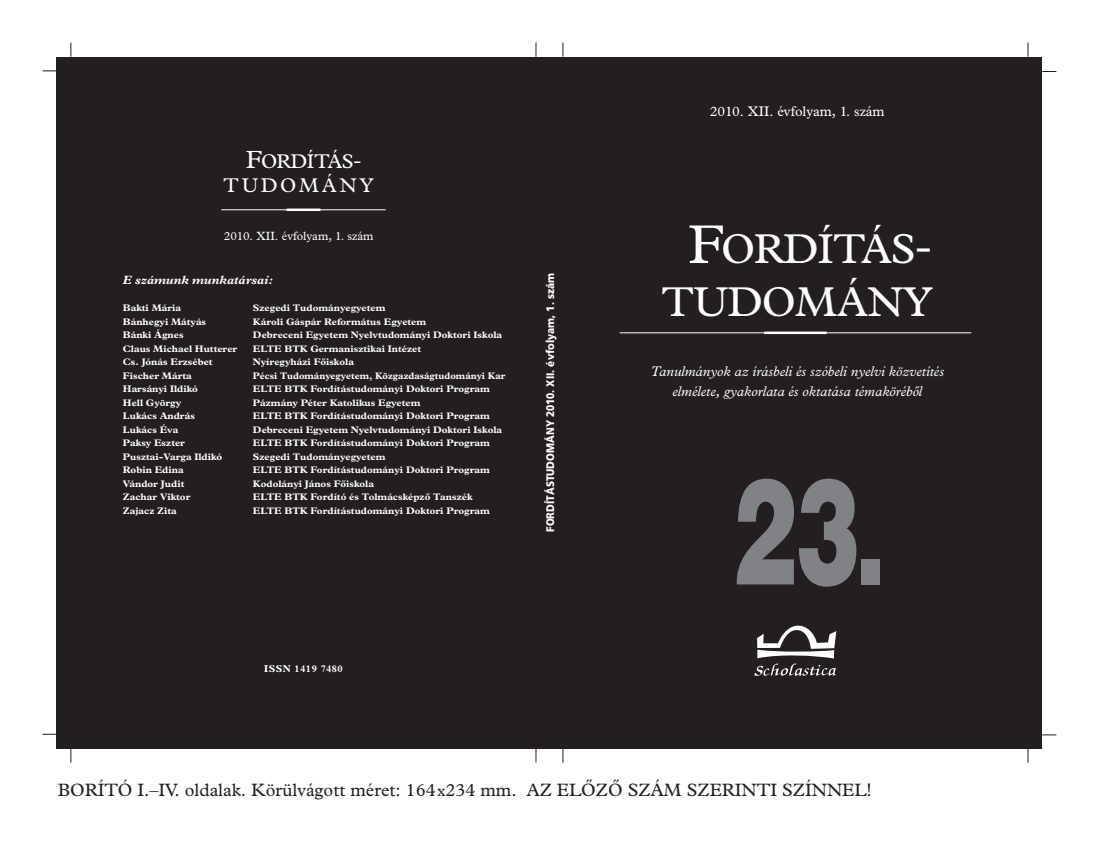
<style>
.page{position:relative;width:1106px;height:842px;background:#fff}
.page>*{position:absolute;margin:0;border:0;box-sizing:border-box;transform-origin:0 0}
.t1{font:900 148px "Helvetica T";color:#808285;scale:.65 1}
.t2{font:42px/52.8px "Plantin HCE";letter-spacing:-.025em;color:#fff;text-align:center}
.t3{font:20px/24px "Plantin HCE";letter-spacing:.125em;color:#fff;text-align:center}
.t4{font:18px "Plantin HCE";color:#231f20}
.t5{font:italic 14px/20px "Plantin HCE";color:#fff;text-align:center}
.t6{font:14px "Plantin HCE";color:#fff}
.t7{font:12px "Plantin HCE";color:#fff}
.t8{font:italic 700 12px "Plantin HCE";color:#fff}
.t9{font:900 11px "Frutiger";color:#fff;scale:.91 1}
.t10{font:700 10px "Plantin HCE";letter-spacing:.05em;color:#fff}
.t11{font:700 9.5px "Plantin HCE";color:#fff;scale:1.05 1}
.t12{font:700 9.5px "Plantin HCE";color:#fff}
.s1{font-size:25px}
.s2{font-size:55px}
.s3{font-size:16px}
</style>
<div class="page">
<div style="left:57px;top:57px;width:985px;height:691px;background:#231f20"></div>
<svg style="left:71px;top:43px;width:1px;height:14px"></svg>
<svg style="left:71px;top:748px;width:1px;height:15px"></svg>
<svg style="left:536px;top:43px;width:1px;height:14px"></svg>
<svg style="left:536px;top:748px;width:1px;height:15px"></svg>
<svg style="left:563px;top:43px;width:1px;height:14px"></svg>
<svg style="left:563px;top:748px;width:1px;height:15px"></svg>
<svg style="left:1027px;top:43px;width:1px;height:14px"></svg>
<svg style="left:1027px;top:748px;width:1px;height:15px"></svg>
<svg style="left:43px;top:71px;width:14px;height:1px"></svg>
<svg style="left:43px;top:734px;width:14px;height:1px"></svg>
<svg style="left:1042px;top:71px;width:14px;height:1px"></svg>
<svg style="left:1042px;top:735px;width:14px;height:1px"></svg>
<hr style="left:619px;top:333px;width:352px;height:1px;background:#fff">
<hr style="left:764px;top:332px;width:62px;height:2px;background:#fff">
<hr style="left:221px;top:210px;width:165px;height:1px;background:#fff">
<hr style="left:286px;top:209px;width:34px;height:2px;background:#fff">
<svg style="left:754px;top:625px;width:83px;height:51px"></svg>
<div style="left:861px;top:559px;width:19px;height:25px;background:#808285"></div>
<h3 class="t3" style="left:224px;top:149px;width:152px"><span class="s1">F</span>ORDÍTÁS-<br>TUDOMÁNY</h3>
<p class="t7" style="left:224px;top:229px;width:151px">2010. XII. évfolyam, 1. szám</p>
<p class="t8" style="left:123px;top:273px;width:151px">E számunk munkatársai:</p>
<p class="t11" style="left:123px;top:302px;width:57px">Bakti Mária</p>
<p class="t11" style="left:253px;top:302px;width:128px">Szegedi Tudományegyetem</p>
<p class="t11" style="left:123px;top:316px;width:81px">Bánhegyi Mátyás</p>
<p class="t11" style="left:253px;top:316px;width:167px">Károli Gáspár Református Egyetem</p>
<p class="t11" style="left:123px;top:329px;width:59px">Bánki Ágnes</p>
<p class="t11" style="left:253px;top:329px;width:239px">Debreceni Egyetem Nyelvtudományi Doktori Iskola</p>
<p class="t11" style="left:123px;top:343px;width:110px">Claus Michael Hutterer</p>
<p class="t11" style="left:253px;top:343px;width:162px">ELTE BTK Germanisztikai Intézet</p>
<p class="t11" style="left:123px;top:356px;width:87px">Cs. Jónás Erzsébet</p>
<p class="t11" style="left:253px;top:356px;width:98px">Nyíregyházi Főiskola</p>
<p class="t11" style="left:123px;top:370px;width:67px">Fischer Márta</p>
<p class="t12" style="left:253px;top:370px;width:254px">Pécsi Tudományegyetem, Közgazdaságtudományi Kar</p>
<p class="t11" style="left:123px;top:383px;width:73px">Harsányi Ildikó</p>
<p class="t11" style="left:253px;top:383px;width:227px">ELTE BTK Fordítástudományi Doktori Program</p>
<p class="t11" style="left:123px;top:397px;width:57px">Hell György</p>
<p class="t11" style="left:253px;top:397px;width:161px">Pázmány Péter Katolikus Egyetem</p>
<p class="t11" style="left:123px;top:410px;width:70px">Lukács András</p>
<p class="t11" style="left:253px;top:410px;width:227px">ELTE BTK Fordítástudományi Doktori Program</p>
<p class="t11" style="left:123px;top:424px;width:54px">Lukács Éva</p>
<p class="t11" style="left:253px;top:424px;width:239px">Debreceni Egyetem Nyelvtudományi Doktori Iskola</p>
<p class="t11" style="left:123px;top:437px;width:61px">Paksy Eszter</p>
<p class="t11" style="left:253px;top:437px;width:227px">ELTE BTK Fordítástudományi Doktori Program</p>
<p class="t11" style="left:123px;top:451px;width:96px">Pusztai-Varga Ildikó</p>
<p class="t11" style="left:253px;top:451px;width:128px">Szegedi Tudományegyetem</p>
<p class="t11" style="left:123px;top:464px;width:59px">Robin Edina</p>
<p class="t11" style="left:253px;top:464px;width:227px">ELTE BTK Fordítástudományi Doktori Program</p>
<p class="t11" style="left:123px;top:478px;width:60px">Vándor Judit</p>
<p class="t11" style="left:253px;top:478px;width:117px">Kodolányi János Főiskola</p>
<p class="t11" style="left:123px;top:491px;width:66px">Zachar Viktor</p>
<p class="t11" style="left:253px;top:491px;width:211px">ELTE BTK Fordító és Tolmácsképző Tanszék</p>
<p class="t11" style="left:123px;top:505px;width:53px">Zajacz Zita</p>
<p class="t11" style="left:253px;top:505px;width:227px">ELTE BTK Fordítástudományi Doktori Program</p>
<p class="t9" style="left:544px;top:532px;width:286px;rotate:-90deg">FORDÍTÁSTUDOMÁNY 2010. XII. évfolyam, 1. szám</p>
<p class="t10" style="left:264px;top:663px;width:80px">ISSN 1419 7480</p>
<h3 class="t6" style="left:709px;top:103px;width:176px">2010. XII. évfolyam, 1. szám</h3>
<h2 class="t2" style="left:662px;top:222px;width:272px"><span class="s2">F</span>ORDÍTÁS-<br>TUDOMÁNY</h2>
<h3 class="t5" style="left:651px;top:361px;width:295px">Tanulmányok az írásbeli és szóbeli nyelvi közvetítés elmélete, gyakorlata és oktatása témaköréből</h3>
<h1 class="t1" style="left:731px;top:434px;width:199px">23</h1>
<h3 class="t4" style="left:58px;top:780px;width:815px">BORÍTÓ I.–IV. oldalak. Körülvágott méret: 164<span class="s3">x</span>234 mm. AZ ELŐZŐ SZÁM SZERINTI SZÍNNEL!</h3>
</div>
